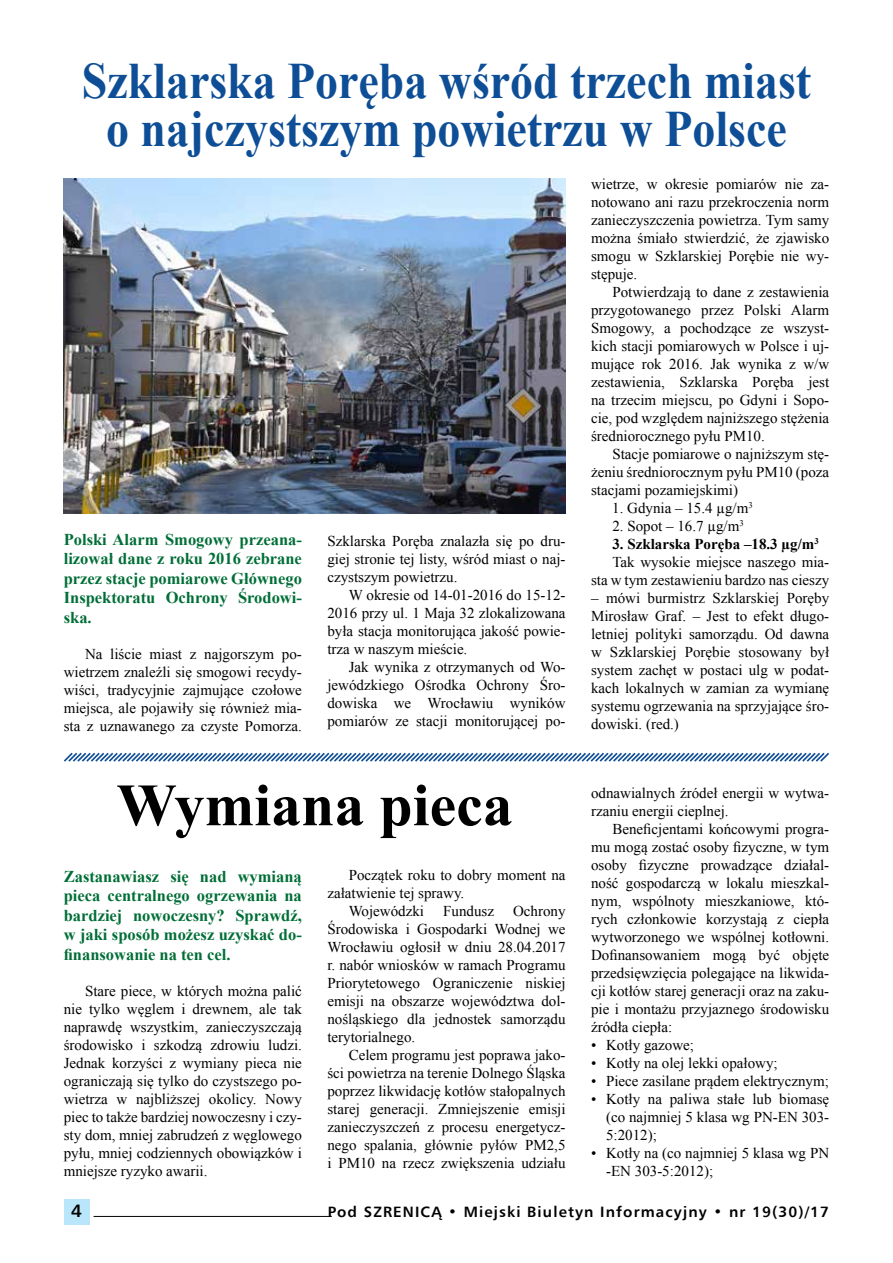
<style>
.page{position:relative;width:893px;height:1263px;background:#fff}
.page>*{position:absolute;margin:0;border:0;box-sizing:border-box;transform-origin:0 0}
.t1{font:700 60px "Times New Roman";color:#000}
.t2{font:700 51px/48px "Times New Roman";color:#0e4e96;text-align:center;scale:.9 1}
.t3{font:700 18px "Humnst 777 EU";color:#000}
.t4{font:700 16.5px/19.5px "Times New Roman";color:#006e37;text-align:justify}
.t5{font:15px/18px "Times New Roman";color:#000;text-align:justify}
.t6{font:700 15px "Humnst 777 EU";letter-spacing:.075em;color:#000}
.t7{font:700 15px "Times New Roman";color:#000}
</style>
<div class="page">
<div style="left:64px;top:1199px;width:25px;height:26px;background:#b9e6fa"></div>
<hr style="left:94px;top:1216px;width:238px;height:1px;background:#000">
<svg style="left:63px;top:752px;width:766px;height:10px"></svg>
<img style="left:64px;top:179px;width:502px;height:334px">
<h2 class="t2" style="left:82px;top:56px;width:812px">Szklarska Poręba wśród trzech miast o najczystszym powietrzu w Polsce</h2>
<p class="t4" style="left:64px;top:529px;width:240px">Polski Alarm Smogowy przeana&shy;lizował dane z roku 2016 zebrane przez stacje pomiarowe Głównego Inspektoratu Ochrony Środowi&shy;ska.</p>
<p class="t5" style="left:64px;top:645px;width:240px;text-indent:21px">Na liście miast z najgorszym po&shy;wietrzem znaleźli się smogowi recydy&shy;wiści, tradycyjnie zajmujące czołowe miejsca, ale pojawiły się również mia&shy;sta z uznawanego za czyste Pomorza.</p>
<p class="t5" style="left:327px;top:532px;width:240px">Szklarska Poręba znalazła się po dru&shy;giej stronie tej listy, wśród miast o naj&shy;czystszym powietrzu.</p>
<p class="t5" style="left:327px;top:586px;width:240px;text-indent:21px">W okresie od 14-01-2016 do 15-12- 2016 przy ul. 1 Maja 32 zlokalizowana była stacja monitorująca jakość powie&shy;trza w naszym mieście.</p>
<p class="t5" style="left:327px;top:658px;width:240px;text-indent:21px">Jak wynika z otrzymanych od Wo&shy;jewódzkiego Ośrodka Ochrony Śro&shy;dowiska we Wrocławiu wyników pomiarów ze stacji monitorującej po-</p>
<h1 class="t1" style="left:117px;top:764px;width:398px">Wymiana pieca</h1>
<p class="t4" style="left:64px;top:866px;width:240px">Zastanawiasz się nad wymianą pieca centralnego ogrzewania na bardziej nowoczesny? Sprawdź, w jaki sposób możesz uzyskać do&shy;finansowanie na ten cel.</p>
<p class="t5" style="left:64px;top:981px;width:240px;text-indent:21px">Stare piece, w których można palić nie tylko węglem i drewnem, ale tak naprawdę wszystkim, zanieczyszczają środowisko i szkodzą zdrowiu ludzi.<br>Jednak korzyści z wymiany pieca nie ograniczają się tylko do czystszego po&shy;wietrza w najbliższej okolicy. Nowy piec to także bardziej nowoczesny i czy&shy;sty dom, mniej zabrudzeń z węglowego pyłu, mniej codziennych obowiązków i mniejsze ryzyko awarii.</p>
<p class="t5" style="left:349px;top:866px;width:218px">Początek roku to dobry moment na</p>
<p class="t5" style="left:327px;top:884px;width:138px">załatwienie tej sprawy.</p>
<p class="t5" style="left:349px;top:902px;width:77px">Wojewódzki</p>
<p class="t5" style="left:443px;top:902px;width:52px">Fundusz</p>
<p class="t5" style="left:327px;top:902px;width:240px;text-indent:186px">Ochrony Środowiska i Gospodarki Wodnej we Wrocławiu ogłosił w dniu 28.04.2017 r. nabór wniosków w ramach Programu Priorytetowego Ograniczenie niskiej emisji na obszarze województwa dol&shy;nośląskiego dla jednostek samorządu terytorialnego.</p>
<p class="t5" style="left:327px;top:1046px;width:240px;text-indent:21px">Celem programu jest poprawa jako&shy;ści powietrza na terenie Dolnego Śląska poprzez likwidację kotłów stałopalnych starej generacji. Zmniejszenie emisji zanieczyszczeń z procesu energetycz&shy;nego spalania, głównie pyłów PM2,5 i PM10 na rzecz zwiększenia udziału</p>
<p class="t5" style="left:591px;top:175px;width:240px">wietrze, w okresie pomiarów nie za&shy;notowano ani razu przekroczenia norm zanieczyszczenia powietrza. Tym samy można śmiało stwierdzić, że zjawisko smogu w Szklarskiej Porębie nie wy&shy;stępuje.</p>
<p class="t5" style="left:591px;top:283px;width:240px;text-indent:21px">Potwierdzają to dane z zestawienia przygotowanego przez Polski Alarm Smogowy, a pochodzące ze wszyst&shy;kich stacji pomiarowych w Polsce i uj&shy;mujące rok 2016. Jak wynika z w/w zestawienia, Szklarska Poręba jest na trzecim miejscu, po Gdyni i Sopo&shy;cie, pod względem najniższego stężenia średniorocznego pyłu PM10.</p>
<p class="t5" style="left:591px;top:445px;width:240px;text-indent:21px">Stacje pomiarowe o najniższym stę&shy;żeniu średniorocznym pyłu PM10 (poza stacjami pozamiejskimi)</p>
<p class="t5" style="left:612px;top:499px;width:142px">1. Gdynia – 15.4 µg/m<sup>3</sup></p>
<p class="t5" style="left:612px;top:517px;width:133px">2. Sopot – 16.7 µg/m<sup>3</sup></p>
<p class="t7" style="left:612px;top:534px;width:208px">3. Szklarska Poręba –18.3 µg/m<sup>3</sup></p>
<p class="t5" style="left:612px;top:553px;width:218px">Tak wysokie miejsce naszego mia-</p>
<p class="t5" style="left:591px;top:571px;width:240px">sta w tym zestawieniu bardzo nas cieszy</p>
<p class="t5" style="left:591px;top:589px;width:240px">– mówi burmistrz Szklarskiej Poręby Mirosław Graf. – Jest to efekt długo&shy;letniej polityki samorządu. Od dawna w Szklarskiej Porębie stosowany był system zachęt w postaci ulg w podat&shy;kach lokalnych w zamian za wymianę systemu ogrzewania na sprzyjające śro&shy;dowiski. (red.)</p>
<p class="t5" style="left:591px;top:784px;width:240px">odnawialnych źródeł energii w wytwa&shy;rzaniu energii cieplnej.</p>
<p class="t5" style="left:591px;top:820px;width:240px;text-indent:21px">Beneficjentami końcowymi progra&shy;mu mogą zostać osoby fizyczne, w tym osoby fizyczne prowadzące działal&shy;ność gospodarczą w lokalu mieszkal&shy;nym, wspólnoty mieszkaniowe, któ&shy;rych członkowie korzystają z ciepła wytworzonego we wspólnej kotłowni.<br>Dofinansowaniem mogą być objęte przedsięwzięcia polegające na likwida&shy;cji kotłów starej generacji oraz na zaku&shy;pie i montażu przyjaznego środowisku źródła ciepła:</p>
<p class="t5" style="left:591px;top:1036px;width:104px">• Kotły gazowe;</p>
<p class="t5" style="left:591px;top:1054px;width:188px">• Kotły na olej lekki opałowy;</p>
<p class="t5" style="left:591px;top:1072px;width:239px">• Piece zasilane prądem elektrycznym;</p>
<p class="t5" style="left:606px;top:1090px;width:225px;text-indent:-15px">• Kotły na paliwa stałe lub biomasę (co najmniej 5 klasa wg PN-EN 303- 5:2012);</p>
<p class="t5" style="left:606px;top:1144px;width:225px;text-indent:-15px">• Kotły na (co najmniej 5 klasa wg PN -EN 303-5:2012);</p>
<p class="t3" style="left:71px;top:1199px;width:12px">4</p>
<p class="t6" style="left:328px;top:1202px;width:503px">Pod SZRENICĄ • Miejski Biuletyn Informacyjny • nr 19(30)/17</p>
</div>
